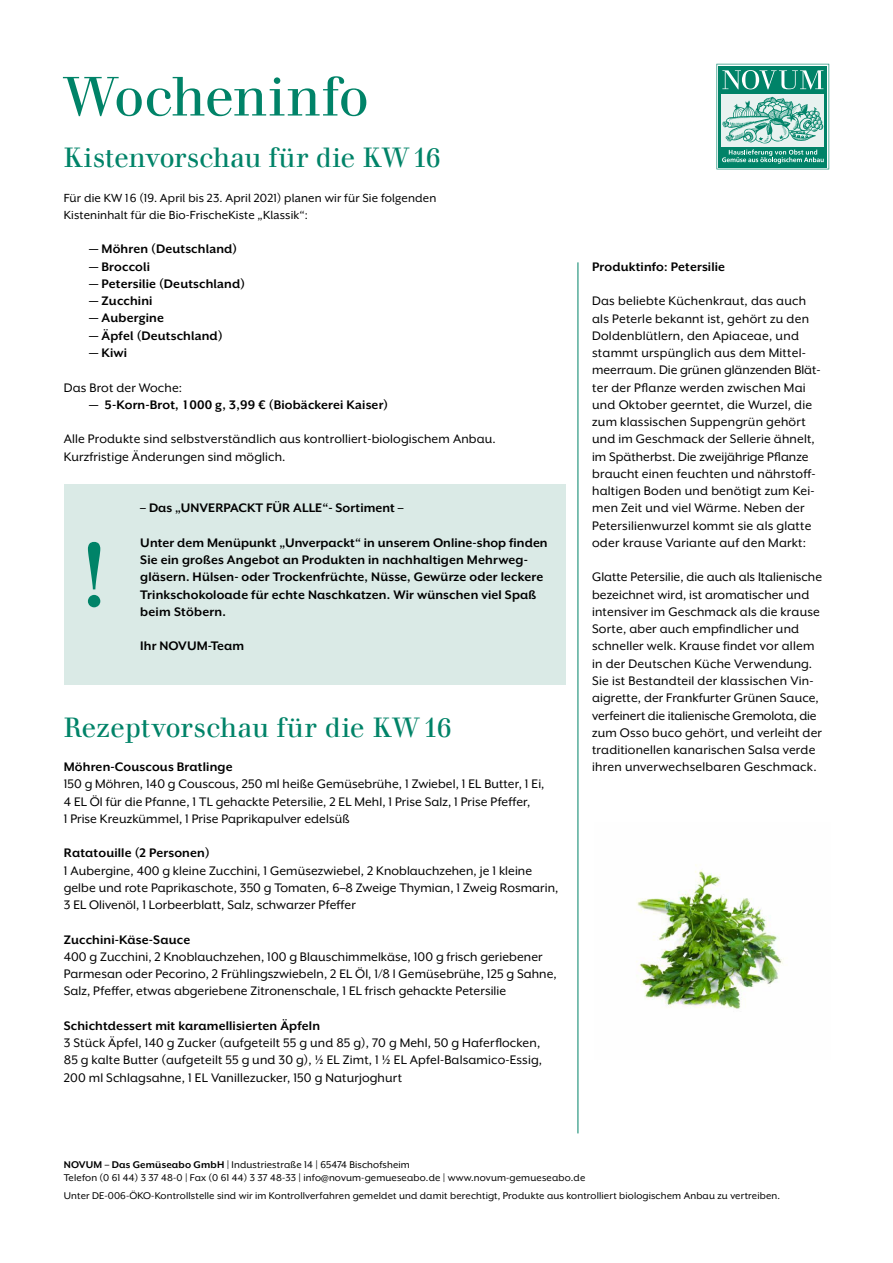
<style>
.page{position:relative;width:893px;height:1263px;background:#fff}
.page>*{position:absolute;margin:0;border:0;box-sizing:border-box;transform-origin:0 0}
.t1{font:90px "Walbaum Com";color:#008368}
.t2{font:54px "Walbaum Com";letter-spacing:-.015em;color:#008368}
.t3{font:27px "Walbaum Com";letter-spacing:.005em;color:#008368}
.t4{font:14.25px/17.2px "Mr Eaves XL San OT";letter-spacing:.01em;color:#000}
.t5{font:700 14.25px/17.2px "Mr Eaves XL San OT";letter-spacing:.01em;color:#000}
.t6{font:13.5px/17.2px "Mr Eaves XL San OT";letter-spacing:.01em;color:#000}
.t7{font:11.25px/13.5px "Mr Eaves XL San OT";letter-spacing:.01em;color:#000}
.s1{font-weight:700}
</style>
<div class="page">
<svg style="left:716px;top:64px;width:113px;height:105px;background:#6db7a8"></svg>
<div style="left:64px;top:484px;width:502px;height:201px;background:#daeae6"></div>
<hr style="left:578px;top:262px;width:1px;height:871px;background:#008368">
<img style="left:636px;top:864px;width:147px;height:145px">
<h2 class="t2" style="left:64px;top:64px;width:307px">Wocheninfo</h2>
<h3 class="t3" style="left:64px;top:142px;width:379px">Kistenvorschau für die KW16</h3>
<p class="t6" style="left:64px;top:189px;width:374px">Für die KW 16 (19. April bis 23. April 2021) planen wir für Sie folgenden<br>Kisteninhalt für die Bio-FrischeKiste „Klassik“:</p>
<p class="t5" style="left:89px;top:240px;width:149px">— Möhren (Deutschland)</p>
<p class="t5" style="left:89px;top:258px;width:62px">— Broccoli</p>
<p class="t5" style="left:89px;top:275px;width:157px">— Petersilie (Deutschland)</p>
<p class="t5" style="left:89px;top:292px;width:65px">— Zucchini</p>
<p class="t5" style="left:89px;top:309px;width:76px">— Aubergine</p>
<p class="t5" style="left:89px;top:327px;width:135px">— Äpfel (Deutschland)</p>
<p class="t5" style="left:89px;top:344px;width:39px">— Kiwi</p>
<p class="t4" style="left:64px;top:379px;width:120px">Das Brot der Woche:</p>
<p class="t5" style="left:89px;top:396px;width:300px">— 5-Korn-Brot, 1000 g, 3,99 € (Biobäckerei Kaiser)</p>
<p class="t4" style="left:64px;top:430px;width:434px">Alle Produkte sind selbstverständlich aus kontrolliert-biologischem Anbau.<br>Kurzfristige Änderungen sind möglich.</p>
<p class="t5" style="left:140px;top:499px;width:265px">– Das „UNVERPACKT FÜR ALLE“- Sortiment –</p>
<p class="t5" style="left:140px;top:534px;width:409px">Unter dem Menüpunkt „Unverpackt“ in unserem Online-shop finden Sie ein großes Angebot an Produkten in nachhaltigen Mehrweg&shy;gläsern. Hülsen- oder Trockenfrüchte, Nüsse, Gewürze oder leckere Trinkschokoloade für echte Naschkatzen. Wir wünschen viel Spaß beim Stöbern.</p>
<p class="t5" style="left:140px;top:637px;width:105px">Ihr NOVUM-Team</p>
<h1 class="t1" style="left:81px;top:521px;width:28px">!</h1>
<h3 class="t3" style="left:64px;top:711px;width:390px">Rezeptvorschau für die KW16</h3>
<p class="t5" style="left:64px;top:758px;width:170px">Möhren-Couscous Bratlinge</p>
<p class="t4" style="left:64px;top:775px;width:482px">150 g Möhren, 140 g Couscous, 250 ml heiße Gemüsebrühe, 1 Zwiebel, 1 EL Butter, 1 Ei,<br>4 EL Öl für die Pfanne, 1 TL gehackte Petersilie, 2 EL Mehl, 1 Prise Salz, 1 Prise Pfeffer,<br>1 Prise Kreuzkümmel, 1 Prise Paprikapulver edelsüß</p>
<p class="t5" style="left:64px;top:844px;width:147px">Ratatouille (2 Personen)</p>
<p class="t4" style="left:64px;top:862px;width:496px">1 Aubergine, 400 g kleine Zucchini, 1 Gemüsezwiebel, 2 Knoblauchzehen, je 1 kleine gelbe und rote Paprikaschote, 350 g Tomaten, 6–8 Zweige Thymian, 1 Zweig Rosmarin,<br>3 EL Olivenöl, 1 Lorbeerblatt, Salz, schwarzer Pfeffer</p>
<p class="t5" style="left:64px;top:931px;width:128px">Zucchini-Käse-Sauce</p>
<p class="t4" style="left:64px;top:948px;width:494px">400 g Zucchini, 2 Knoblauchzehen, 100 g Blauschimmelkäse, 100 g frisch geriebener<br>Parmesan oder Pecorino, 2 Frühlingszwiebeln, 2 EL Öl, 1/8 l Gemüsebrühe, 125 g Sahne,<br>Salz, Pfeffer, etwas abgeriebene Zitronenschale, 1 EL frisch gehackte Petersilie</p>
<p class="t5" style="left:64px;top:1017px;width:258px">Schichtdessert mit karamellisierten Äpfeln</p>
<p class="t4" style="left:64px;top:1034px;width:480px">3 Stück Äpfel, 140 g Zucker (aufgeteilt 55 g und 85 g), 70 g Mehl, 50 g Haferflocken,<br>85 g kalte Butter (aufgeteilt 55 g und 30 g), ½ EL Zimt, 1 ½ EL Apfel-Balsamico-Essig,<br>200 ml Schlagsahne, 1 EL Vanillezucker, 150 g Naturjoghurt</p>
<p class="t5" style="left:592px;top:258px;width:134px">Produktinfo: Petersilie</p>
<p class="t4" style="left:592px;top:292px;width:230px">Das beliebte Küchenkraut, das auch als Peterle bekannt ist, gehört zu den Doldenblütlern, den Apiaceae, und stammt urspünglich aus dem Mittel&shy;meerraum. Die grünen glänzenden Blät&shy;ter der Pflanze werden zwischen Mai und Oktober geerntet, die Wurzel, die zum klassischen Suppengrün gehört und im Geschmack der Sellerie ähnelt, im Spätherbst. Die zweijährige Pflanze braucht einen feuchten und nährstoff&shy;haltigen Boden und benötigt zum Kei&shy;men Zeit und viel Wärme. Neben der Petersilienwurzel kommt sie als glatte oder krause Variante auf den Markt:</p>
<p class="t4" style="left:592px;top:568px;width:231px">Glatte Petersilie, die auch als Italienische bezeichnet wird, ist aromatischer und intensiver im Geschmack als die krause Sorte, aber auch empfindlicher und schneller welk. Krause findet vor allem in der Deutschen Küche Verwendung.<br>Sie ist Bestandteil der klassischen Vin&shy;aigrette, der Frankfurter Grünen Sauce, verfeinert die italienische Gremolota, die zum Osso buco gehört, und verleiht der traditionellen kanarischen Salsa verde ihren unverwechselbaren Geschmack.</p>
<p class="t7" style="left:64px;top:1158px;width:523px"><span class="s1">NOVUM – Das Gemüseabo GmbH</span> | Industriestraße 14 | 65474 Bischofsheim<br>Telefon (0 61 44) 3 37 48-0 | Fax (0 61 44) 3 37 48-33 | info@novum-gemueseabo.de | www.novum-gemueseabo.de</p>
<p class="t7" style="left:64px;top:1189px;width:718px">Unter DE-006-ÖKO-Kontrollstelle sind wir im Kontrollverfahren gemeldet und damit berechtigt, Produkte aus kontrolliert biologischem Anbau zu vertreiben.</p>
</div>
